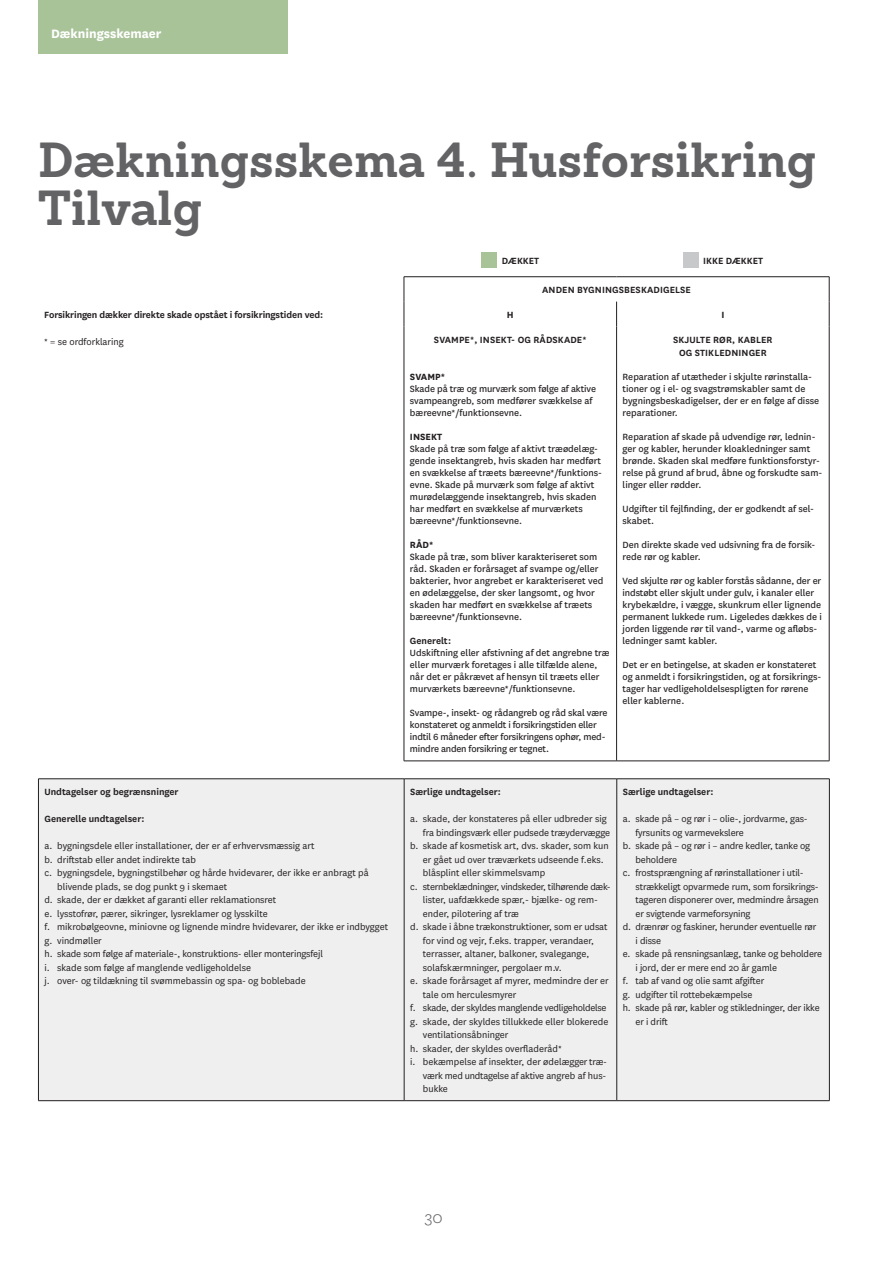
<style>
.page{position:relative;width:893px;height:1263px;background:#fff}
.page>*{position:absolute;margin:0;border:0;box-sizing:border-box;transform-origin:0 0}
.t1{font:700 48px "Sanchez";color:#636366}
.t2{font:300 18px "National";color:#636366}
.t3{font:700 14.25px "National";color:#fff}
.t4{font:10.5px/13.5px "National";letter-spacing:-.005em;color:#231f20}
.t5{font:10.5px/12px "National";color:#231f20}
.t6{font:600 10.5px/13.5px "National";color:#231f20;text-align:center}
.t7{font:10.5px/12px "National";letter-spacing:-.02em;color:#231f20}
.t8{font:700 10.5px "National";color:#231f20}
</style>
<div class="page">
<div style="left:38px;top:0;width:250px;height:54px;background:#a9c399"></div>
<div style="left:39px;top:779px;width:790px;height:321px;background:#efefef"></div>
<hr style="left:38px;top:778px;width:366px;height:1px;background:#231f20">
<hr style="left:38px;top:779px;width:1px;height:321px;background:#231f20">
<hr style="left:404px;top:778px;width:213px;height:1px;background:#231f20">
<hr style="left:404px;top:779px;width:1px;height:321px;background:#231f20">
<hr style="left:617px;top:778px;width:213px;height:1px;background:#231f20">
<hr style="left:616px;top:779px;width:1px;height:321px;background:#231f20">
<hr style="left:829px;top:779px;width:1px;height:321px;background:#231f20">
<hr style="left:38px;top:1100px;width:366px;height:1px;background:#231f20">
<hr style="left:404px;top:1100px;width:213px;height:1px;background:#231f20">
<hr style="left:617px;top:1100px;width:213px;height:1px;background:#231f20">
<svg style="left:403px;top:276px;width:426px;height:485px"></svg>
<hr style="left:404px;top:276px;width:213px;height:1px;background:#231f20">
<hr style="left:617px;top:276px;width:212px;height:1px;background:#231f20">
<svg style="left:404px;top:277px;width:1px;height:49px"></svg>
<svg style="left:616px;top:302px;width:1px;height:24px"></svg>
<svg style="left:829px;top:277px;width:1px;height:49px"></svg>
<hr style="left:404px;top:326px;width:1px;height:435px;background:#231f20">
<hr style="left:616px;top:326px;width:1px;height:435px;background:#231f20">
<hr style="left:829px;top:326px;width:1px;height:435px;background:#231f20">
<hr style="left:404px;top:761px;width:213px;height:1px;background:#231f20">
<hr style="left:617px;top:761px;width:212px;height:1px;background:#231f20">
<div style="left:481px;top:252px;width:16px;height:16px;background:#a9c399"></div>
<div style="left:683px;top:252px;width:16px;height:16px;background:#c7c8ca"></div>
<h3 class="t3" style="left:51px;top:24px;width:112px">Dækningsskemaer</h3>
<p class="t1" style="left:38px;top:127px;width:780px">Dækningsskema 4. Husforsikring</p>
<p class="t1" style="left:38px;top:175px;width:166px">Tilvalg</p>
<p class="t6" style="left:44px;top:307px;width:280px">Forsikringen dækker direkte skade opstået i forsikringstiden ved:</p>
<p class="t4" style="left:44px;top:335px;width:81px">* = se ordforklaring</p>
<p class="t6" style="left:44px;top:784px;width:136px">Undtagelser og begrænsninger</p>
<p class="t6" style="left:44px;top:811px;width:101px">Generelle undtagelser:</p>
<p class="t4" style="left:44px;top:839px;width:272px">a. bygningsdele eller installationer, der er af erhvervsmæssig art</p>
<p class="t4" style="left:44px;top:852px;width:153px">b. driftstab eller andet indirekte tab</p>
<p class="t4" style="left:57px;top:866px;width:313px;text-indent:-13px">c. bygningsdele, bygningstilbehør og hårde hvidevarer, der ikke er anbragt på blivende plads, se dog punkt 9 i skemaet</p>
<p class="t4" style="left:44px;top:893px;width:233px">d. skade, der er dækket af garanti eller reklamationsret</p>
<p class="t4" style="left:44px;top:906px;width:225px">e. lysstofrør, pærer, sikringer, lysreklamer og lysskilte</p>
<p class="t4" style="left:44px;top:920px;width:345px">f. mikrobølgeovne, miniovne og lignende mindre hvidevarer, der ikke er indbygget</p>
<p class="t4" style="left:44px;top:933px;width:59px">g. vindmøller</p>
<p class="t4" style="left:44px;top:947px;width:280px">h. skade som følge af materiale-, konstruktions- eller monteringsfejl</p>
<p class="t4" style="left:44px;top:960px;width:208px">i. skade som følge af manglende vedligeholdelse</p>
<p class="t4" style="left:44px;top:974px;width:263px">j. over- og tildækning til svømmebassin og spa- og boblebade</p>
<p class="t6" style="left:502px;top:253px;width:39px">DÆKKET</p>
<p class="t6" style="left:703px;top:253px;width:61px">IKKE DÆKKET</p>
<p class="t6" style="left:542px;top:282px;width:150px">ANDEN BYGNINGSBESKADIGELSE</p>
<p class="t8" style="left:507px;top:307px;width:8px">H</p>
<p class="t8" style="left:721px;top:307px;width:5px">I</p>
<p class="t6" style="left:434px;top:332px;width:154px">SVAMPE*, INSEKT- OG RÅDSKADE*</p>
<p class="t8" style="left:410px;top:370px;width:37px">SVAMP*</p>
<p class="t5" style="left:410px;top:383px;width:188px">Skade på træ og murværk som følge af aktive svampeangreb, som medfører svækkelse af bæreevne*/funktionsevne.</p>
<p class="t8" style="left:410px;top:430px;width:34px">INSEKT</p>
<p class="t5" style="left:410px;top:443px;width:193px">Skade på træ som følge af aktivt træødelæg&shy;gende insektangreb, hvis skaden har medført en svækkelse af træets bæreevne*/funktions&shy;evne. Skade på murværk som følge af aktivt murødelæggende insektangreb, hvis skaden har medført en svækkelse af murværkets bæreevne*/funktionsevne.</p>
<p class="t8" style="left:410px;top:538px;width:25px">RÅD*</p>
<p class="t5" style="left:410px;top:551px;width:195px">Skade på træ, som bliver karakteriseret som råd. Skaden er forårsaget af svampe og/eller bakterier, hvor angrebet er karakteriseret ved en ødelæggelse, der sker langsomt, og hvor skaden har medført en svækkelse af træets bæreevne*/funktionsevne.</p>
<p class="t6" style="left:410px;top:634px;width:43px">Generelt:</p>
<p class="t5" style="left:410px;top:647px;width:201px">Udskiftning eller afstivning af det angrebne træ eller murværk foretages i alle tilfælde alene, når det er påkrævet af hensyn til træets eller murværkets bæreevne*/funktionsevne.</p>
<p class="t7" style="left:410px;top:707px;width:199px">Svampe-, insekt- og rådangreb og råd skal være konstateret og anmeldt i forsikringstiden eller indtil 6 måneder efter forsikringens ophør, med&shy;mindre anden forsikring er tegnet.</p>
<p class="t6" style="left:673px;top:332px;width:101px">SKJULTE RØR, KABLER<br>OG STIKLEDNINGER</p>
<p class="t5" style="left:623px;top:371px;width:198px">Reparation af utætheder i skjulte rørinstalla&shy;tioner og i el- og svagstrømskabler samt de bygningsbeskadigelser, der er en følge af disse reparationer.</p>
<p class="t5" style="left:623px;top:431px;width:201px">Reparation af skade på udvendige rør, lednin&shy;ger og kabler, herunder kloakledninger samt brønde. Skaden skal medføre funktionsforstyr&shy;relse på grund af brud, åbne og forskudte sam&shy;linger eller rødder.</p>
<p class="t5" style="left:623px;top:503px;width:193px">Udgifter til fejlfinding, der er godkendt af sel&shy;skabet.</p>
<p class="t5" style="left:623px;top:539px;width:194px">Den direkte skade ved udsivning fra de forsik&shy;rede rør og kabler.</p>
<p class="t5" style="left:623px;top:575px;width:201px">Ved skjulte rør og kabler forstås sådanne, der er indstøbt eller skjult under gulv, i kanaler eller krybekældre, i vægge, skunkrum eller lignende permanent lukkede rum. Ligeledes dækkes de i jorden liggende rør til vand-, varme og afløbs&shy;ledninger samt kabler.</p>
<p class="t5" style="left:623px;top:659px;width:200px">Det er en betingelse, at skaden er konstateret og anmeldt i forsikringstiden, og at forsikrings&shy;tager har vedligeholdelsespligten for rørene eller kablerne.</p>
<p class="t6" style="left:410px;top:784px;width:92px">Særlige undtagelser:</p>
<p class="t4" style="left:423px;top:812px;width:189px;text-indent:-13px">a. skade, der konstateres på eller udbreder sig fra bindingsværk eller pudsede træydervægge</p>
<p class="t4" style="left:423px;top:839px;width:187px;text-indent:-13px">b. skade af kosmetisk art, dvs. skader, som kun er gået ud over træværkets udseende f.eks. blåsplint eller skimmelsvamp</p>
<p class="t4" style="left:423px;top:879px;width:189px;text-indent:-13px">c. sternbeklædninger, vindskeder, tilhørende dæk&shy;lister, uafdækkede spær,- bjælke- og rem&shy;ender, pilotering af træ</p>
<p class="t4" style="left:423px;top:920px;width:186px;text-indent:-13px">d. skade i åbne trækonstruktioner, som er udsat for vind og vejr, f.eks. trapper, verandaer, terrasser, altaner, balkoner, svalegange, solafskærmninger, pergolaer m.v.</p>
<p class="t4" style="left:423px;top:974px;width:187px;text-indent:-13px">e. skade forårsaget af myrer, medmindre der er tale om herculesmyrer</p>
<p class="t4" style="left:410px;top:1001px;width:198px">f. skade, der skyldes manglende vedligeholdelse</p>
<p class="t4" style="left:423px;top:1014px;width:187px;text-indent:-13px">g. skade, der skyldes tillukkede eller blokerede ventilationsåbninger</p>
<p class="t4" style="left:410px;top:1041px;width:153px">h. skader, der skyldes overfladeråd*</p>
<p class="t4" style="left:423px;top:1055px;width:186px;text-align:justify;text-indent:-13px">i. bekæmpelse af insekter, der ødelægger træ&shy;værk med undtagelse af aktive angreb af hus&shy;bukke</p>
<p class="t6" style="left:623px;top:784px;width:92px">Særlige undtagelser:</p>
<p class="t4" style="left:635px;top:812px;width:174px;text-indent:-13px">a. skade på – og rør i – olie-, jordvarme, gas&shy;fyrsunits og varmevekslere</p>
<p class="t4" style="left:635px;top:839px;width:176px;text-indent:-13px">b. skade på – og rør i – andre kedler, tanke og beholdere</p>
<p class="t4" style="left:635px;top:866px;width:185px;text-indent:-13px">c. frostsprængning af rørinstallationer i util&shy;strækkeligt opvarmede rum, som forsikrings&shy;tageren disponerer over, medmindre årsagen er svigtende varmeforsyning</p>
<p class="t4" style="left:635px;top:920px;width:182px;text-indent:-13px">d. drænrør og faskiner, herunder eventuelle rør i disse</p>
<p class="t4" style="left:635px;top:947px;width:188px;text-indent:-13px">e. skade på rensningsanlæg, tanke og beholdere i jord, der er mere end 20 år gamle</p>
<p class="t4" style="left:623px;top:974px;width:143px">f. tab af vand og olie samt afgifter</p>
<p class="t4" style="left:623px;top:987px;width:131px">g. udgifter til rottebekæmpelse</p>
<p class="t4" style="left:635px;top:1001px;width:186px;text-indent:-13px">h. skade på rør, kabler og stikledninger, der ikke er i drift</p>
<h2 class="t2" style="left:425px;top:1207px;width:20px">30</h2>
</div>
